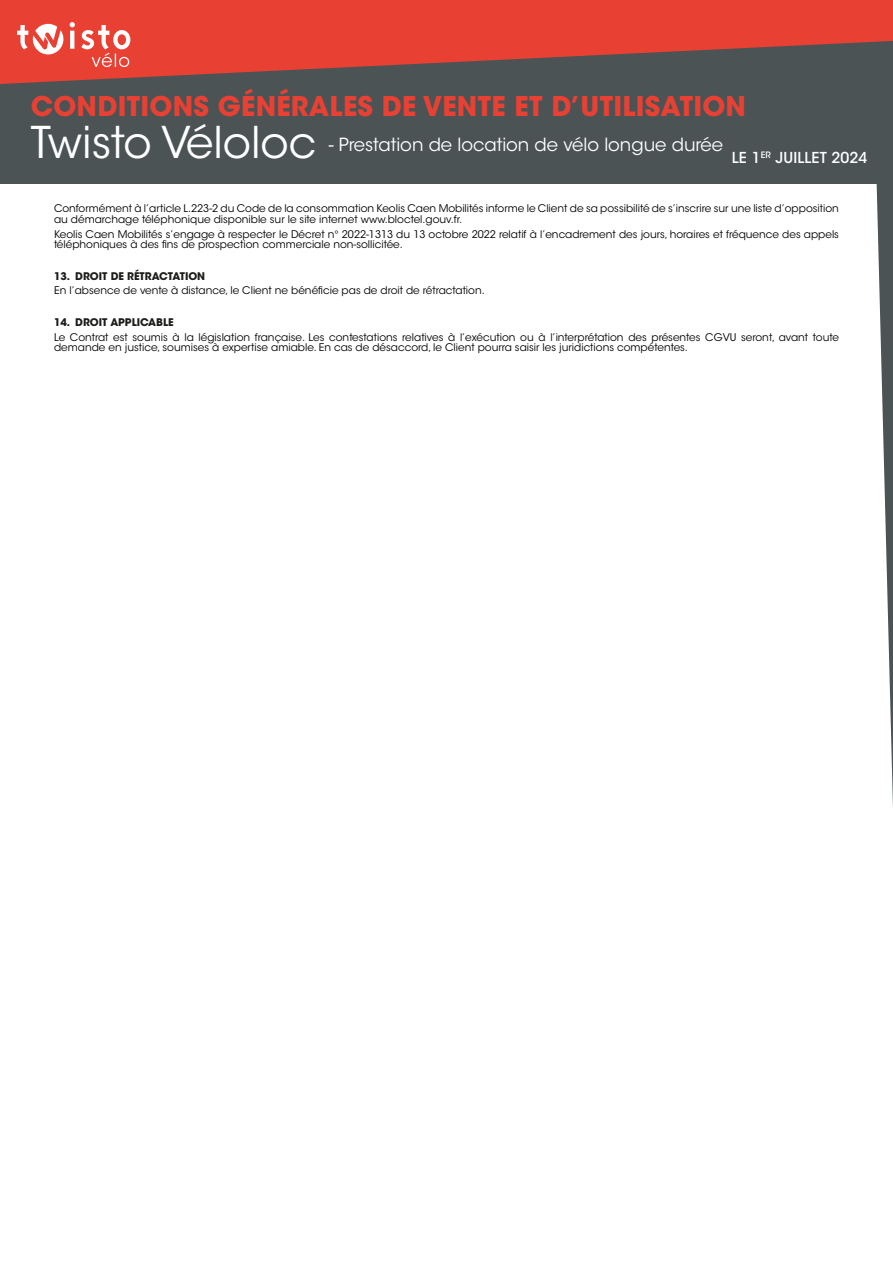
<style>
.page{position:relative;width:893px;height:1263px;background:#fff}
.page>*{position:absolute;margin:0;border:0;box-sizing:border-box;transform-origin:0 0}
.t1{font:43.5px "ITC Avant Garde Std";color:#fff}
.t2{font:700 27px "ITC Avant Garde Std";letter-spacing:.01em;color:#e84133}
.t3{font:18px "ITC Avant Garde Std";color:#fff}
.t4{font:500 15px "ITC Avant Garde Std";letter-spacing:.01em;color:#fff}
.Paragraphe{font:10.5px/10.5px "ITC Avant Garde Std";color:#000}
.t5{font:700 10.5px "ITC Avant Garde Std";color:#1d1d1b}
</style>
<div class="page">
<svg style="left:876px;top:184px;width:17px;height:622px"></svg>
<div style="left:0;top:32px;width:893px;height:152px;background:#4b5355"></div>
<svg style="left:0;top:0;width:893px;height:84px;fill:#e84133"></svg>
<svg style="left:17px;top:22px;width:113px;height:45px;background:#ed7267"></svg>
<p class="t2" style="left:31px;top:89px;width:717px">CONDITIONS GÉNÉRALES DE VENTE ET D’UTILISATION</p>
<p class="t1" style="left:31px;top:116px;width:287px">Twisto Véloloc</p>
<p class="t3" style="left:329px;top:133px;width:396px">- Prestation de location de vélo longue durée</p>
<p class="t4" style="left:732px;top:148px;width:137px">LE 1<sup>ER</sup> JUILLET 2024</p>
<p class="Paragraphe" style="left:54px;top:203px;width:786px">Conformément à l’article L.223-2 du Code de la consommation Keolis Caen Mobilités informe le Client de sa possibilité de s’inscrire sur une liste d’opposition au démarchage téléphonique disponible sur le site internet www.bloctel.gouv.fr.</p>
<p class="Paragraphe" style="left:54px;top:229px;width:786px">Keolis Caen Mobilités s’engage à respecter le Décret n° 2022-1313 du 13 octobre 2022 relatif à l’encadrement des jours, horaires et fréquence des appels téléphoniques à des fins de prospection commerciale non-sollicitée.</p>
<p class="t5" style="left:54px;top:269px;width:153px">13. DROIT DE RÉTRACTATION</p>
<p class="Paragraphe" style="left:54px;top:285px;width:432px">En l’absence de vente à distance, le Client ne bénéficie pas de droit de rétractation.</p>
<p class="t5" style="left:54px;top:315px;width:121px">14. DROIT APPLICABLE</p>
<p class="Paragraphe" style="left:54px;top:332px;width:786px">Le Contrat est soumis à la législation française. Les contestations relatives à l’exécution ou à l’interprétation des présentes CGVU seront, avant toute demande en justice, soumises à expertise amiable. En cas de désaccord, le Client pourra saisir les juridictions compétentes.</p>
</div>
